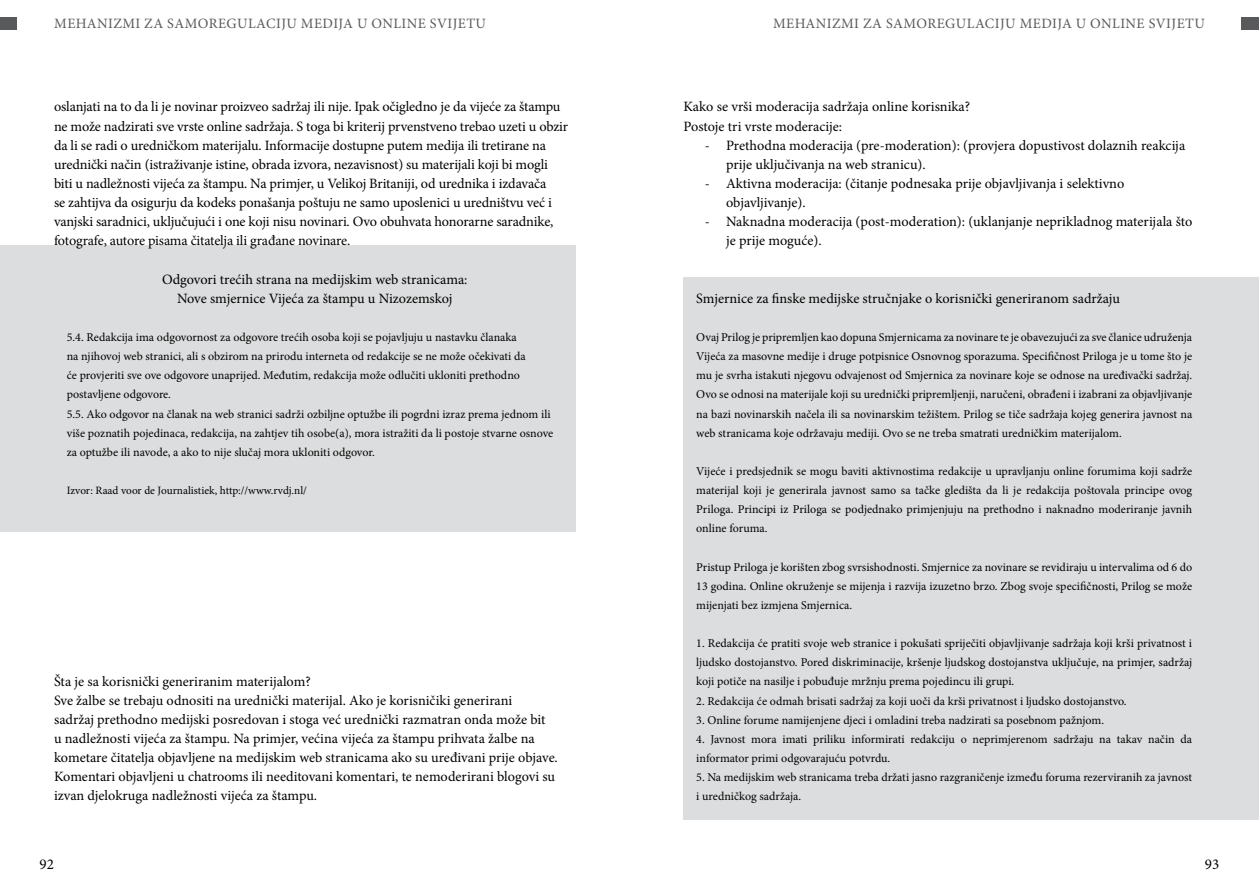
<style>
.page{position:relative;width:1259px;height:893px;background:#fff}
.page>*{position:absolute;margin:0;border:0;box-sizing:border-box;transform-origin:0 0}
.t1{font:15px "Minion Pro";color:#000}
.t2{font:14.25px/19.2px "Minion Pro";letter-spacing:-.005em;color:#000}
.t3{font:14.25px "Minion Pro";letter-spacing:.03em;color:#58595b}
.t4{font:12px/19.2px "Minion Pro";color:#000;text-align:justify}
.t5{font:11.25px "Minion Pro";color:#000}
</style>
<div class="page">
<div style="left:0;top:17px;width:17px;height:13px;background:#58595b"></div>
<div style="left:1242px;top:17px;width:17px;height:13px;background:#58595b"></div>
<div style="left:0;top:245px;width:575px;height:287px;background:#dcddde"></div>
<div style="left:683px;top:277px;width:576px;height:542px;background:#dcddde"></div>
<p class="t3" style="left:54px;top:14px;width:433px">MEHANIZMI ZA SAMOREGULACIJU MEDIJA U ONLINE SVIJETU</p>
<p class="t3" style="left:773px;top:14px;width:433px">MEHANIZMI ZA SAMOREGULACIJU MEDIJA U ONLINE SVIJETU</p>
<p class="t2" style="left:54px;top:97px;width:516px">oslanjati na to da li je novinar proizveo sadržaj ili nije. Ipak očigledno je da vijeće za štampu ne može nadzirati sve vrste online sadržaja. S toga bi kriterij prvenstveno trebao uzeti u obzir da li se radi o uredničkom materijalu. Informacije dostupne putem medija ili tretirane na urednički način (istraživanje istine, obrada izvora, nezavisnost) su materijali koji bi mogli biti u nadležnosti vijeća za štampu. Na primjer, u Velikoj Britaniji, od urednika i izdavača<br>se zahtijva da osigurju da kodeks ponašanja poštuju ne samo uposlenici u uredništvu već i vanjski saradnici, uključujući i one koji nisu novinari. Ovo obuhvata honorarne saradnike, fotografe, autore pisama čitatelja ili građane novinare.</p>
<p class="t2" style="left:162px;top:270px;width:307px;text-align:center">Odgovori trećih strana na medijskim web stranicama:<br>Nove smjernice Vijeća za štampu u Nizozemskoj</p>
<p class="t4" style="left:67px;top:328px;width:488px;text-align:left">5.4. Redakcija ima odgovornost za odgovore trećih osoba koji se pojavljuju u nastavku članaka<br>na njihovoj web stranici, ali s obzirom na prirodu interneta od redakcije se ne može očekivati da<br>će provjeriti sve ove odgovore unaprijed. Međutim, redakcija može odlučiti ukloniti prethodno postavljene odgovore.<br>5.5. Ako odgovor na članak na web stranici sadrži ozbiljne optužbe ili pogrdni izraz prema jednom ili više poznatih pojedinaca, redakcija, na zahtjev tih osobe(a), mora istražiti da li postoje stvarne osnove za optužbe ili navode, a ako to nije slučaj mora ukloniti odgovor.</p>
<p class="t5" style="left:67px;top:483px;width:242px">Izvor: Raad voor de Journalistiek, http://www.rvdj.nl/</p>
<p class="t2" style="left:54px;top:671px;width:505px">Šta je sa korisnički generiranim materijalom?<br>Sve žalbe se trebaju odnositi na urednički materijal. Ako je korisničiki generirani<br>sadržaj prethodno medijski posredovan i stoga već urednički razmatran onda može bit<br>u nadležnosti vijeća za štampu. Na primjer, većina vijeća za štampu prihvata žalbe na kometare čitatelja objavljene na medijskim web stranicama ako su uređivani prije objave.<br>Komentari objavljeni u chatrooms ili needitovani komentari, te nemoderirani blogovi su izvan djelokruga nadležnosti vijeća za štampu.</p>
<p class="t2" style="left:683px;top:97px;width:288px">Kako se vrši moderacija sadržaja online korisnika?<br>Postoje tri vrste moderacije:</p>
<p class="t2" style="left:726px;top:136px;width:461px;text-indent:-21px">- Prethodna moderacija (pre-moderation): (provjera dopustivost dolaznih reakcija prije uključivanja na web stranicu).</p>
<p class="t2" style="left:726px;top:174px;width:400px;text-indent:-21px">- Aktivna moderacija: (čitanje podnesaka prije objavljivanja i selektivno objavljivanje).</p>
<p class="t2" style="left:726px;top:212px;width:468px;text-indent:-21px">- Naknadna moderacija (post-moderation): (uklanjanje neprikladnog materijala što je prije moguće).</p>
<p class="t2" style="left:696px;top:289px;width:425px">Smjernice za finske medijske stručnjake o korisnički generiranom sadržaju</p>
<p class="t4" style="left:696px;top:328px;width:497px">Ovaj Prilog je pripremljen kao dopuna Smjernicama za novinare te je obavezujući za sve članice udruženja Vijeća za masovne medije i druge potpisnice Osnovnog sporazuma. Specifičnost Priloga je u tome što je mu je svrha istakuti njegovu odvajenost od Smjernica za novinare koje se odnose na uređivački sadržaj.<br>Ovo se odnosi na materijale koji su urednički pripremljenji, naručeni, obrađeni i izabrani za objavljivanje na bazi novinarskih načela ili sa novinarskim težištem. Prilog se tiče sadržaja kojeg generira javnost na web stranicama koje održavaju mediji. Ovo se ne treba smatrati uredničkim materijalom.</p>
<p class="t4" style="left:696px;top:462px;width:497px">Vijeće i predsjednik se mogu baviti aktivnostima redakcije u upravljanju online forumima koji sadrže materijal koji je generirala javnost samo sa tačke gledišta da li je redakcija poštovala principe ovog Priloga. Principi iz Priloga se podjednako primjenjuju na prethodno i naknadno moderiranje javnih online foruma.</p>
<p class="t4" style="left:696px;top:557px;width:497px">Pristup Priloga je korišten zbog svrsishodnosti. Smjernice za novinare se revidiraju u intervalima od 6 do 13 godina. Online okruženje se mijenja i razvija izuzetno brzo. Zbog svoje specifičnosti, Prilog se može mijenjati bez izmjena Smjernica.</p>
<p class="t4" style="left:696px;top:634px;width:497px">1. Redakcija će pratiti svoje web stranice i pokušati spriječiti objavljivanje sadržaja koji krši privatnost i ljudsko dostojanstvo. Pored diskriminacije, kršenje ljudskog dostojanstva uključuje, na primjer, sadržaj koji potiče na nasilje i pobuđuje mržnju prema pojedincu ili grupi.</p>
<p class="t4" style="left:696px;top:691px;width:432px">2. Redakcija će odmah brisati sadržaj za koji uoči da krši privatnost i ljudsko dostojanstvo.</p>
<p class="t4" style="left:696px;top:710px;width:409px">3. Online forume namijenjene djeci i omladini treba nadzirati sa posebnom pažnjom.</p>
<p class="t4" style="left:696px;top:729px;width:497px">4. Javnost mora imati priliku informirati redakciju o neprimjerenom sadržaju na takav način da informator primi odgovarajuću potvrdu.</p>
<p class="t4" style="left:696px;top:768px;width:497px">5. Na medijskim web stranicama treba držati jasno razgraničenje između foruma rezerviranih za javnost i uredničkog sadržaja.</p>
<p class="t1" style="left:40px;top:855px;width:16px">92</p>
<p class="t1" style="left:1205px;top:855px;width:16px">93</p>
</div>
